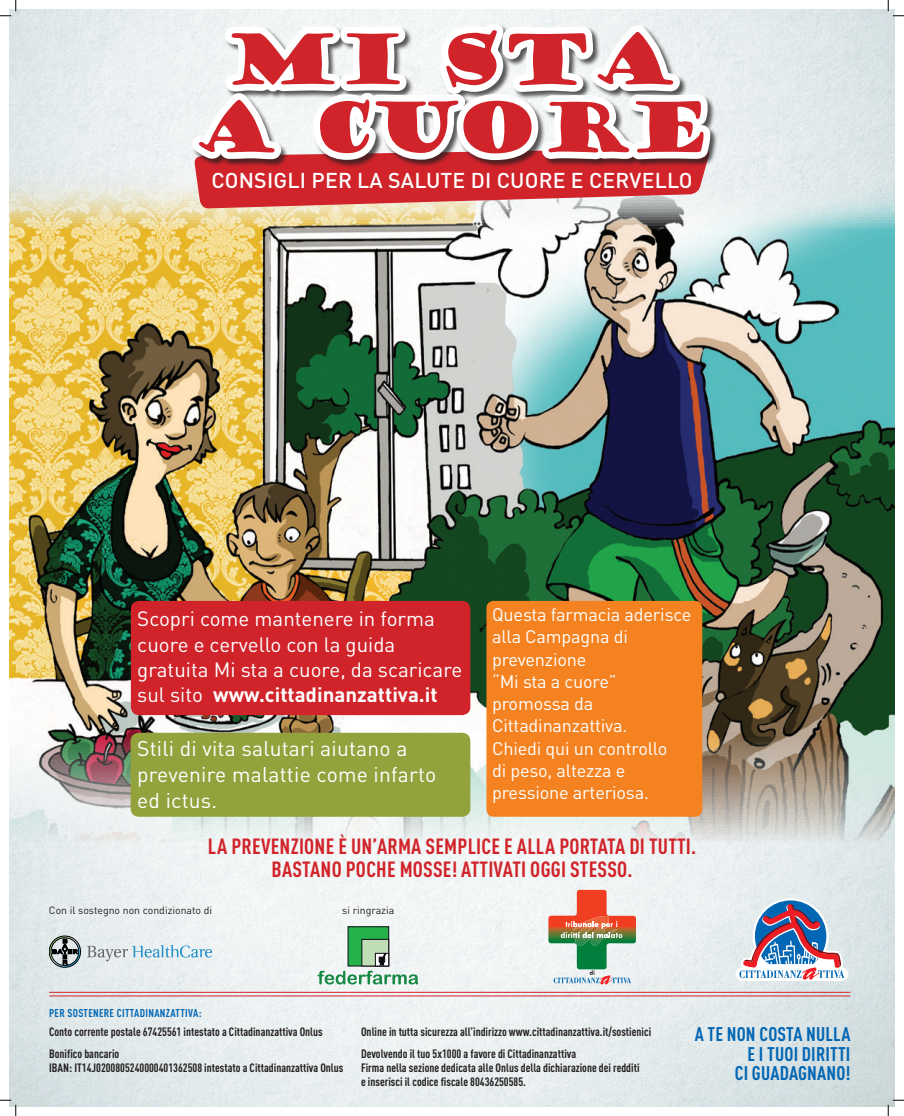
<style>
.page{position:relative;width:904px;height:1116px;background:#fff}
.page>*{position:absolute;margin:0;border:0;box-sizing:border-box;transform-origin:0 0}
.t1{font:67.88px/67.9px "Goudy Stout";letter-spacing:-.02em;color:#d1232a;text-align:center}
.t2{font:700 condensed 21.75px/22.5px "DIN Pro";letter-spacing:.01em;color:#d1232a;text-align:center}
.t3{font:500 21.23px "DIN Pro";letter-spacing:.01em;color:#fff}
.t4{font:21px/26px "DIN Pro";letter-spacing:.01em;color:#fff}
.t5{font:20.48px/25.3px "DIN Pro";color:#fff}
.t6{font:700 condensed 19.5px/19.5px "DIN Pro";letter-spacing:.01em;color:#0166b3;text-align:right}
.t7{font:18px/22.2px "DIN Pro";letter-spacing:-.01em;color:#fff}
.t8{font:700 condensed 12px/21.9px "DIN Pro";color:#231f20}
.t9{font:700 condensed 11.25px "DIN Pro";color:#0166b3}
.t10{font:10.5px "DIN Pro";color:#231f20}
.s1{font-weight:700}
</style>
<div class="page">
<img style="left:9px;top:876px;width:885px;height:230px">
<img style="left:9px;top:9px;width:885px;height:145px">
<img style="left:9px;top:154px;width:885px;height:722px">
<div style="left:735px;top:967px;width:112px;height:14px;background:#fff;border-radius:7px"></div>
<svg style="left:737px;top:893px;width:108px;height:87px"></svg>
<svg style="left:433px;top:9px;width:304px;height:1097px"></svg>
<svg style="left:184px;top:9px;width:537px;height:200px"></svg>
<svg style="left:49px;top:936px;width:32px;height:31px"></svg>
<svg style="left:87px;top:945px;width:125px;height:16px;background:#c4d7e0"></svg>
<div style="left:131px;top:601px;width:339px;height:114px;background:#d1232a;border-radius:8px"></div>
<div style="left:486px;top:601px;width:216px;height:216px;background:#f58220;border-radius:7px"></div>
<div style="left:130px;top:733px;width:340px;height:84px;background:#93a23c;border-radius:8px"></div>
<svg style="left:548px;top:890px;width:87px;height:94px"></svg>
<hr style="left:50px;top:992px;width:799px;height:1px;background:#d1232a">
<hr style="left:50px;top:995px;width:799px;height:1px;background:#d1232a">
<div style="left:347px;top:926px;width:42px;height:40px;background:#25b14b;border:1px solid #0d0a12"></div>
<div style="left:361px;top:939px;width:28px;height:27px;background:#c0deb6;border:1px solid #0d0a12"></div>
<svg style="left:317px;top:953px;width:101px;height:31px"></svg>
<svg style="left:0;top:0;width:17px;height:17px"></svg>
<svg style="left:0;top:1100px;width:17px;height:16px"></svg>
<svg style="left:887px;top:0;width:16px;height:17px"></svg>
<svg style="left:887px;top:1100px;width:16px;height:16px"></svg>
<h1 class="t1" style="left:191px;top:27px;width:522px">MI STA<br>A CUORE</h1>
<h3 class="t3" style="left:211px;top:163px;width:482px">CONSIGLI PER LA SALUTE DI CUORE E CERVELLO</h3>
<h3 class="t5" style="left:137px;top:604px;width:326px">Scopri come mantenere in forma cuore e cervello con la guida gratuita Mi sta a cuore, da scaricare sul sito <span class="s1">www.cittadinanzattiva.it</span></h3>
<h3 class="t7" style="left:492px;top:602px;width:201px">Questa farmacia aderisce alla Campagna di prevenzione<br>“Mi sta a cuore” promossa da<br>Cittadinanzattiva.<br>Chiedi qui un controllo<br>di peso, altezza e pressione arteriosa.</h3>
<h3 class="t4" style="left:137px;top:734px;width:300px">Stili di vita salutari aiutano a prevenire malattie come infarto ed ictus.</h3>
<h2 class="t2" style="left:208px;top:833px;width:489px">La prevenzione è un’arma semplice e alla portata di tutti.<br>Bastano poche mosse! Attivati oggi stesso.</h2>
<p class="t10" style="left:49px;top:902px;width:165px">Con il sostegno non condizionato di</p>
<p class="t10" style="left:342px;top:902px;width:53px">si ringrazia</p>
<p class="t9" style="left:49px;top:1005px;width:25px">PER SOSTENERE</p>
<p class="t9" style="left:117px;top:1005px;width:6px">CITTADINANZATTIVA</p>
<p class="t9" style="left:199px;top:1005px;width:4px">:</p>
<p class="t8" style="left:49px;top:1019px;width:275px">Conto corrente postale 67425561 intestato a Cittadinanzattiva Onlus<br>Bonifico bancario</p>
<p class="t8" style="left:49px;top:1055px;width:296px">IBAN : IT14J0200805240000401362508 intestato a Cittadinanzattiva Onlus</p>
<p class="t8" style="left:361px;top:1019px;width:291px">Online in tutta sicurezza all’indirizzo www.cittadinanzattiva.it/sostienici<br>Devolvendo il tuo 5x1000 a favore di Cittadinanzattiva</p>
<p class="t8" style="left:361px;top:1059px;width:280px;line-height:14.4px">Firma nella sezione dedicata alle Onlus della dichiarazione dei redditi e inserisci il codice fiscale 80436250585.</p>
<h3 class="t6" style="left:694px;top:1023px;width:157px">A te non costa nulla e i tuoi diritti<br>ci guadagnano!</h3>
</div>
